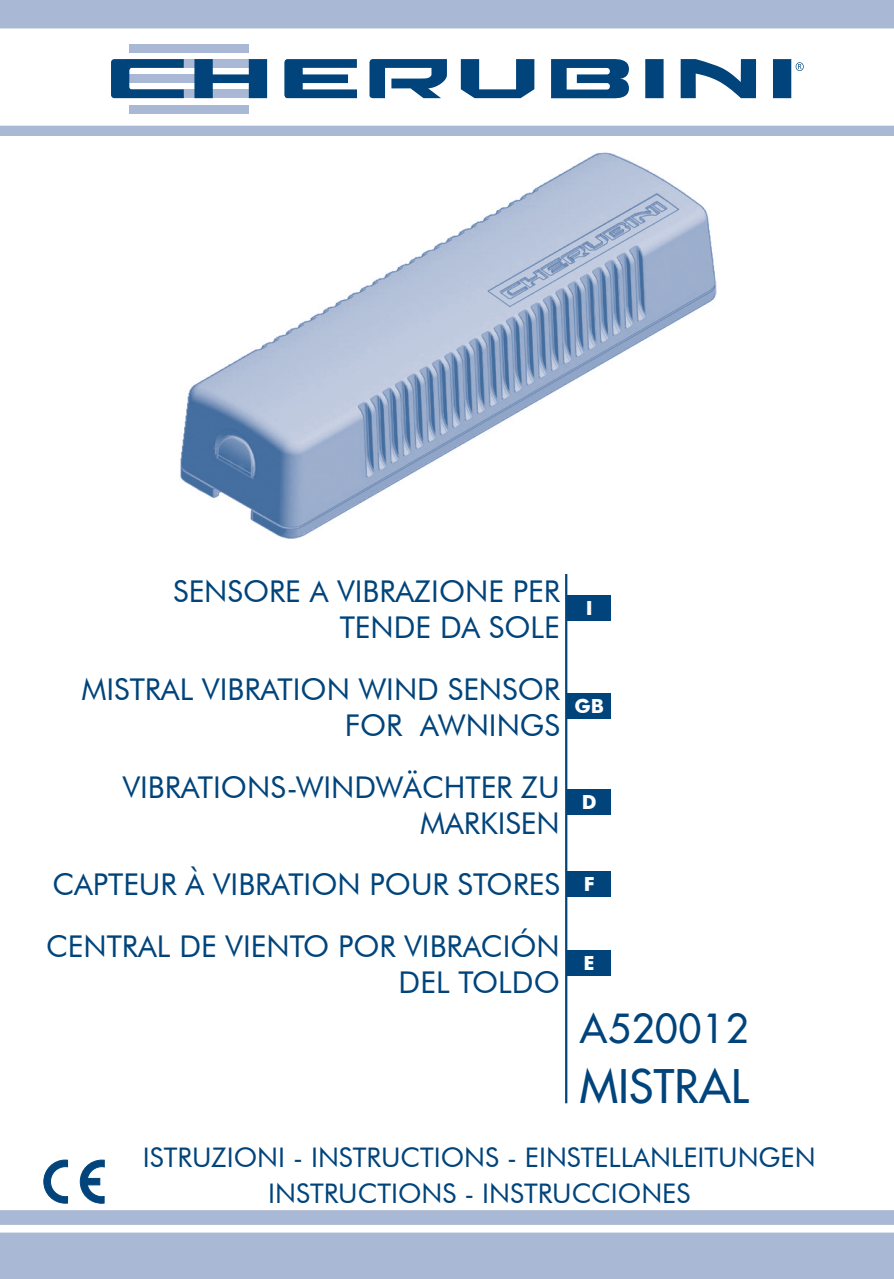
<style>
.page{position:relative;width:894px;height:1279px;background:#fff}
.page>*{position:absolute;margin:0;border:0;box-sizing:border-box;transform-origin:0 0}
.t1{font:45px "Futura";letter-spacing:.005em;color:#00447b}
.t2{font:39px "Futura";letter-spacing:.025em;color:#00447b}
.t3{font:30px/36px "Futura BT";color:#00447b;text-align:right}
.t4{font:27px/36px "Futura BT";color:#00447b;text-align:center}
.t5{font:700 19.5px "Futura BT";color:#fff}
</style>
<div class="page">
<div style="left:0;top:126px;width:893px;height:10px;background:#a9b8d4"></div>
<svg style="left:0;top:1210px;width:893px;height:14px"></svg>
<svg style="left:80px;top:1159px;width:24px;height:43px"></svg>
<svg style="left:44px;top:1159px;width:24px;height:43px"></svg>
<hr style="left:565px;top:574px;width:2px;height:528px;background:#00447b">
<div style="left:566px;top:595px;width:45px;height:25px;background:#00447b"></div>
<div style="left:566px;top:693px;width:45px;height:25px;background:#00447b"></div>
<div style="left:566px;top:789px;width:45px;height:25px;background:#00447b"></div>
<div style="left:566px;top:871px;width:45px;height:25px;background:#00447b"></div>
<div style="left:566px;top:949px;width:45px;height:26px;background:#00447b"></div>
<div style="left:126px;top:74px;width:85px;height:9px;background:#a9b8d4"></div>
<div style="left:126px;top:90px;width:125px;height:8px;background:#a9b8d4"></div>
<div style="left:126px;top:59px;width:125px;height:9px;background:#a9b8d4"></div>
<div style="left:129px;top:44px;width:120px;height:8px;background:#a9b8d4"></div>
<div style="left:129px;top:105px;width:120px;height:9px;background:#a9b8d4"></div>
<svg style="left:284px;top:59px;width:73px;height:39px"></svg>
<svg style="left:460px;top:59px;width:74px;height:39px"></svg>
<div style="left:772px;top:59px;width:19px;height:39px;background:#00447b"></div>
<svg style="left:111px;top:59px;width:73px;height:39px"></svg>
<svg style="left:194px;top:59px;width:73px;height:39px"></svg>
<div style="left:645px;top:59px;width:18px;height:39px;background:#00447b"></div>
<svg style="left:369px;top:59px;width:78px;height:39px"></svg>
<svg style="left:680px;top:59px;width:75px;height:39px"></svg>
<svg style="left:551px;top:59px;width:77px;height:39px"></svg>
<svg style="left:795px;top:62px;width:8px;height:9px"></svg>
<img style="left:180px;top:152px;width:536px;height:387px">
<div style="left:0;top:0;width:894px;height:28px;background:#a9b8d4"></div>
<div style="left:0;top:1232px;width:894px;height:47px;background:#a9b8d4"></div>
<p class="t3" style="left:173px;top:573px;width:388px">SENSORE A VIBRAZIONE PER<br>TENDE DA SOLE</p>
<p class="t3" style="left:81px;top:671px;width:480px">MISTRAL VIBRATION WIND SENSOR<br>FOR AWNINGS</p>
<p class="t3" style="left:123px;top:768px;width:438px">VIBRATIONS-WINDWÄCHTER ZU<br>MARKISEN</p>
<p class="t3" style="left:52px;top:866px;width:509px">CAPTEUR À VIBRATION POUR STORES</p>
<p class="t3" style="left:46px;top:927px;width:515px">CENTRAL DE VIENTO POR VIBRACIÓN<br>DEL TOLDO</p>
<p class="t5" style="left:585px;top:596px;width:8px">I</p>
<p class="t5" style="left:574px;top:694px;width:31px">GB</p>
<p class="t5" style="left:581px;top:790px;width:16px">D</p>
<p class="t5" style="left:583px;top:872px;width:12px">F</p>
<p class="t5" style="left:583px;top:950px;width:13px">E</p>
<p class="t2" style="left:579px;top:1003px;width:170px">A520012</p>
<p class="t1" style="left:579px;top:1056px;width:170px">MISTRAL</p>
<p class="t4" style="left:143px;top:1138px;width:674px">ISTRUZIONI - INSTRUCTIONS - EINSTELLANLEITUNGEN<br>INSTRUCTIONS - INSTRUCCIONES</p>
</div>
